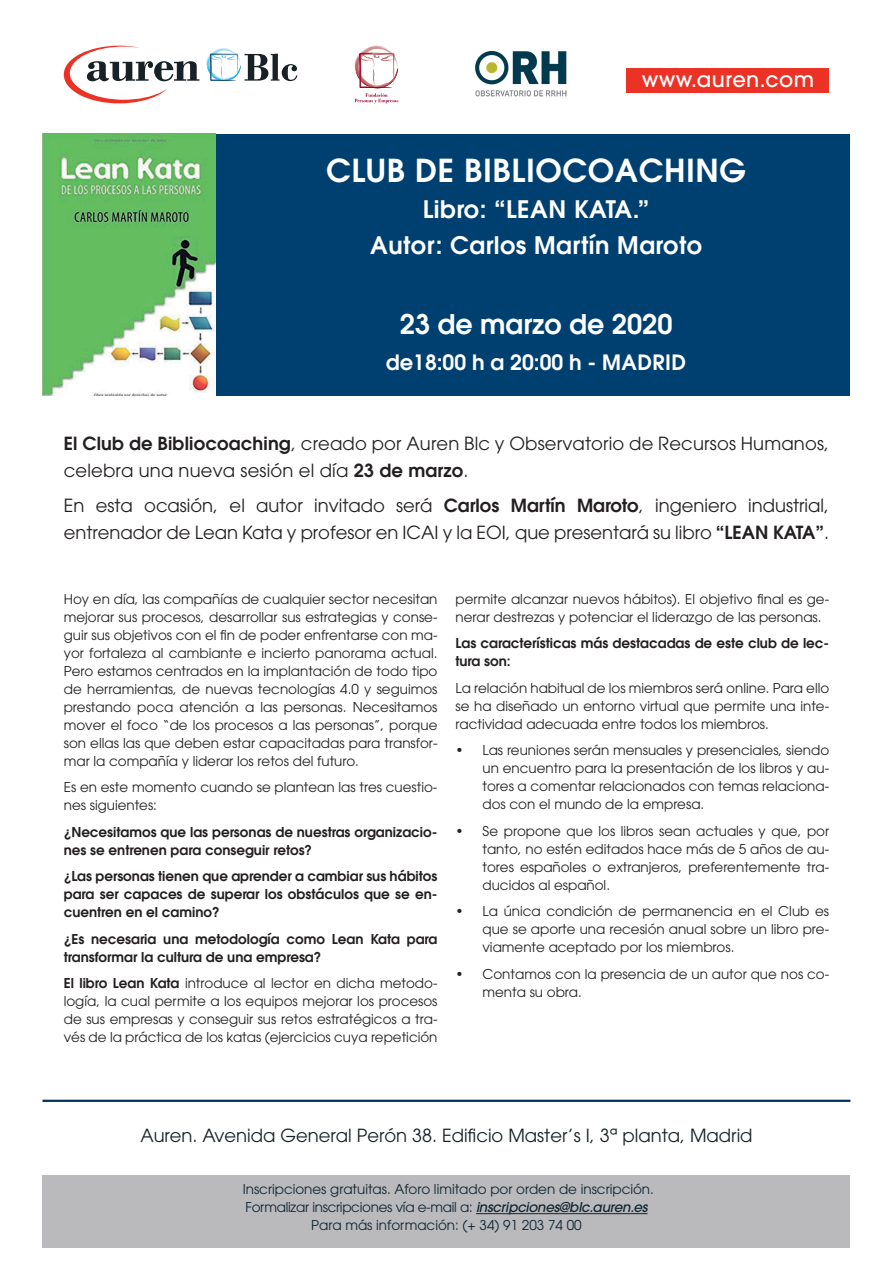
<style>
.page{position:relative;width:893px;height:1263px;background:#fff}
.page>*{position:absolute;margin:0;border:0;box-sizing:border-box;transform-origin:0 0}
.t1{font:600 31.5px "ITC Avant Garde Pro";letter-spacing:.02em;color:#fff}
.t2{font:600 27px "ITC Avant Garde Pro";color:#fff}
.t3{font:600 24px/36px "ITC Avant Garde Pro";letter-spacing:.02em;color:#fff;text-align:center}
.t4{font:600 21px "ITC Avant Garde Pro";color:#fff}
.t5{font:500 21px "ITC Avant Garde Pro";letter-spacing:.02em;color:#fff}
.t6{font:18px/27px "ITC Avant Garde Pro";color:#231f20}
.t7{font:18px "ITC Avant Garde Pro";color:#182125}
.t8{font:13.5px/18px "ITC Avant Garde Pro";color:#231f20;text-align:justify}
.t9{font:600 13.5px/18px "ITC Avant Garde Pro";color:#231f20}
.t10{font:13.5px/18px "ITC Avant Garde Pro";color:#112530;text-align:center}
.s1{font-weight:600}
.s2{font-weight:500;font-style:italic}
</style>
<div class="page">
<div style="left:43px;top:134px;width:807px;height:261px;background:#004071"></div>
<div style="left:43px;top:1176px;width:807px;height:72px;background:#bab9bc"></div>
<hr style="left:476px;top:1213px;width:172px;height:1px;background:#112530">
<div style="left:627px;top:68px;width:202px;height:25px;background:#ec3125"></div>
<hr style="left:43px;top:1100px;width:807px;height:2px;background:#003260">
<svg style="left:64px;top:46px;width:135px;height:57px"></svg>
<svg style="left:206px;top:48px;width:91px;height:34px"></svg>
<svg style="left:354px;top:45px;width:44px;height:58px"></svg>
<img style="left:43px;top:134px;width:172px;height:261px">
<img style="left:476px;top:51px;width:90px;height:46px">
<h3 class="t5" style="left:642px;top:66px;width:174px">www.auren.com</h3>
<h1 class="t1" style="left:326px;top:150px;width:421px">CLUB DE BIBLIOCOACHING</h1>
<h3 class="t3" style="left:370px;top:191px;width:333px">Libro: “LEAN KATA.”<br>Autor: Carlos Martín Maroto</h3>
<h2 class="t2" style="left:400px;top:307px;width:274px">23 de marzo de 2020</h2>
<h3 class="t4" style="left:386px;top:349px;width:302px">de18:00 h a 20:00 h - MADRID</h3>
<h3 class="t6" style="left:64px;top:430px;width:767px"><span class="s1">El Club de Bibliocoaching</span>, creado por Auren Blc y Observatorio de Recursos Humanos, celebra una nueva sesión el día <span class="s1">23 de marzo</span>.</h3>
<h3 class="t6" style="left:64px;top:492px;width:767px">En esta ocasión, el autor invitado será <span class="s1">Carlos Martín Maroto</span>, ingeniero industrial, entrenador de Lean Kata y profesor en ICAI y la EOI, que presentará su libro <span class="s1">“LEAN KATA”</span>.</h3>
<p class="t8" style="left:64px;top:590px;width:375px">Hoy en día, las compañías de cualquier sector necesitan mejorar sus procesos, desarrollar sus estrategias y conse&shy;guir sus objetivos con el fin de poder enfrentarse con ma&shy;yor fortaleza al cambiante e incierto panorama actual.<br>Pero estamos centrados en la implantación de todo tipo de herramientas, de nuevas tecnologías 4.0 y seguimos prestando poca atención a las personas. Necesitamos mover el foco “de los procesos a las personas”, porque son ellas las que deben estar capacitadas para transfor&shy;mar la compañía y liderar los retos del futuro.</p>
<p class="t8" style="left:64px;top:778px;width:375px">Es en este momento cuando se plantean las tres cuestio&shy;nes siguientes:</p>
<p class="t9" style="left:64px;top:823px;width:375px">¿Necesitamos que las personas de nuestras organizacio&shy;nes se entrenen para conseguir retos?</p>
<p class="t9" style="left:64px;top:867px;width:375px;text-align:justify">¿Las personas tienen que aprender a cambiar sus hábitos para ser capaces de superar los obstáculos que se en&shy;cuentren en el camino?</p>
<p class="t9" style="left:64px;top:930px;width:375px">¿Es necesaria una metodología como Lean Kata para transformar la cultura de una empresa?</p>
<p class="t8" style="left:64px;top:974px;width:375px"><span class="s1">El libro Lean Kata</span> introduce al lector en dicha metodo&shy;logía, la cual permite a los equipos mejorar los procesos de sus empresas y conseguir sus retos estratégicos a tra&shy;vés de la práctica de los katas (ejercicios cuya repetición</p>
<p class="t8" style="left:455px;top:590px;width:375px">permite alcanzar nuevos hábitos). El objetivo final es ge&shy;nerar destrezas y potenciar el liderazgo de las personas.</p>
<p class="t9" style="left:455px;top:634px;width:375px">Las características más destacadas de este club de lec&shy;tura son:</p>
<p class="t8" style="left:455px;top:679px;width:375px">La relación habitual de los miembros será online. Para ello se ha diseñado un entorno virtual que permite una inte&shy;ractividad adecuada entre todos los miembros.</p>
<p class="t8" style="left:482px;top:741px;width:348px;text-indent:-27px">• Las reuniones serán mensuales y presenciales, siendo un encuentro para la presentación de los libros y au&shy;tores a comentar relacionados con temas relaciona&shy;dos con el mundo de la empresa.</p>
<p class="t8" style="left:482px;top:822px;width:348px;text-indent:-27px">• Se propone que los libros sean actuales y que, por tanto, no estén editados hace más de 5 años de au&shy;tores españoles o extranjeros, preferentemente tra&shy;ducidos al español.</p>
<p class="t8" style="left:482px;top:902px;width:348px;text-indent:-27px">• La única condición de permanencia en el Club es que se aporte una recesión anual sobre un libro pre&shy;viamente aceptado por los miembros.</p>
<p class="t8" style="left:482px;top:965px;width:348px;text-indent:-27px">• Contamos con la presencia de un autor que nos co&shy;menta su obra.</p>
<h3 class="t7" style="left:140px;top:1124px;width:614px">Auren. Avenida General Perón 38. Edificio Master’s I, 3ª planta, Madrid</h3>
<p class="t10" style="left:243px;top:1180px;width:413px">Inscripciones gratuitas. Aforo limitado por orden de inscripción.<br>Formalizar inscripciones vía e-mail a: <span class="s2">inscripciones@blc.auren.es<br></span>Para más información: (+ 34) 91 203 74 00</p>
</div>
